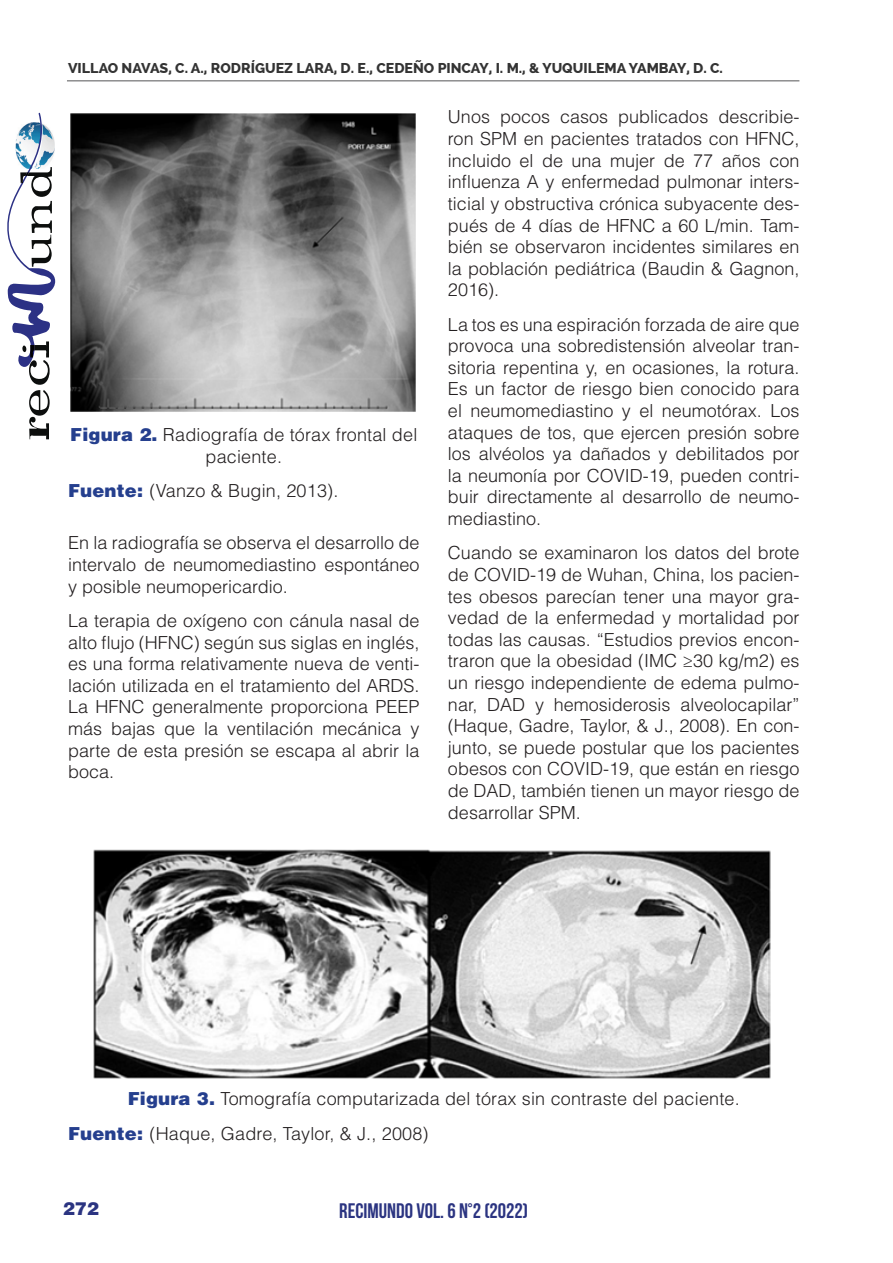
<style>
.page{position:relative;width:893px;height:1263px;background:#fff}
.page>*{position:absolute;margin:0;border:0;box-sizing:border-box;transform-origin:0 0}
.t1{font:700 21px "Bebas Neue";color:#2b3481}
.t2{font:300 18px/21.6px "Helvetica LT Std";color:#231f20;text-align:justify}
.t3{font:900 18px "Helvetica LT Std";color:#2b3481}
.t4{font:800 14.25px "Raleway";color:#333}
.s1{font-weight:900;color:#253f8e}
</style>
<div class="page">
<hr style="left:67px;top:80px;width:732px;height:1px;background:#545557">
<svg style="left:7px;top:113px;width:48px;height:326px"></svg>
<img style="left:70px;top:113px;width:346px;height:299px">
<img style="left:93px;top:849px;width:678px;height:230px">
<p class="t4" style="left:68px;top:60px;width:656px">VILLAO NAVAS, C. A., RODRÍGUEZ LARA, D. E., CEDEÑO PINCAY, I. M., &amp; YUQUILEMA YAMBAY, D. C.</p>
<p class="t2" style="left:70px;top:424px;width:349px;text-align:center"><span class="s1">Figura 2.</span> Radiografía de tórax frontal del paciente.</p>
<p class="t2" style="left:68px;top:480px;width:272px"><span class="s1">Fuente:</span> (Vanzo &amp; Bugin, 2013).</p>
<p class="t2" style="left:68px;top:532px;width:353px">En la radiografía se observa el desarrollo de intervalo de neumomediastino espontáneo y posible neumopericardio.</p>
<p class="t2" style="left:68px;top:610px;width:353px">La terapia de oxígeno con cánula nasal de alto flujo (HFNC) según sus siglas en inglés, es una forma relativamente nueva de venti&shy;lación utilizada en el tratamiento del ARDS.<br>La HFNC generalmente proporciona PEEP más bajas que la ventilación mecánica y parte de esta presión se escapa al abrir la boca.</p>
<p class="t2" style="left:448px;top:106px;width:353px">Unos pocos casos publicados describie&shy;ron SPM en pacientes tratados con HFNC, incluido el de una mujer de 77 años con influenza A y enfermedad pulmonar inters&shy;ticial y obstructiva crónica subyacente des&shy;pués de 4 días de HFNC a 60 L/min. Tam&shy;bién se observaron incidentes similares en la población pediátrica (Baudin &amp; Gagnon, 2016).</p>
<p class="t2" style="left:448px;top:313px;width:353px">La tos es una espiración forzada de aire que provoca una sobredistensión alveolar tran&shy;sitoria repentina y, en ocasiones, la rotura.<br>Es un factor de riesgo bien conocido para el neumomediastino y el neumotórax. Los ataques de tos, que ejercen presión sobre los alvéolos ya dañados y debilitados por la neumonía por COVID-19, pueden contri&shy;buir directamente al desarrollo de neumo&shy;mediastino.</p>
<p class="t2" style="left:448px;top:542px;width:353px">Cuando se examinaron los datos del brote de COVID-19 de Wuhan, China, los pacien&shy;tes obesos parecían tener una mayor gra&shy;vedad de la enfermedad y mortalidad por todas las causas. “Estudios previos encon&shy;traron que la obesidad (IMC ≥30 kg/m2) es un riesgo independiente de edema pulmo&shy;nar, DAD y hemosiderosis alveolocapilar” (Haque, Gadre, Taylor, &amp; J., 2008). En con&shy;junto, se puede postular que los pacientes obesos con COVID-19, que están en riesgo de DAD, también tienen un mayor riesgo de desarrollar SPM.</p>
<p class="t2" style="left:128px;top:1088px;width:613px"><span class="s1">Figura 3.</span> Tomografía computarizada del tórax sin contraste del paciente.</p>
<p class="t2" style="left:68px;top:1122px;width:362px"><span class="s1">Fuente:</span> (Haque, Gadre, Taylor, &amp; J., 2008)</p>
<p class="t3" style="left:63px;top:1197px;width:38px">272</p>
<p class="t1" style="left:339px;top:1199px;width:190px">RECIMUNDO VOL. 6 N°2 (2022)</p>
</div>
